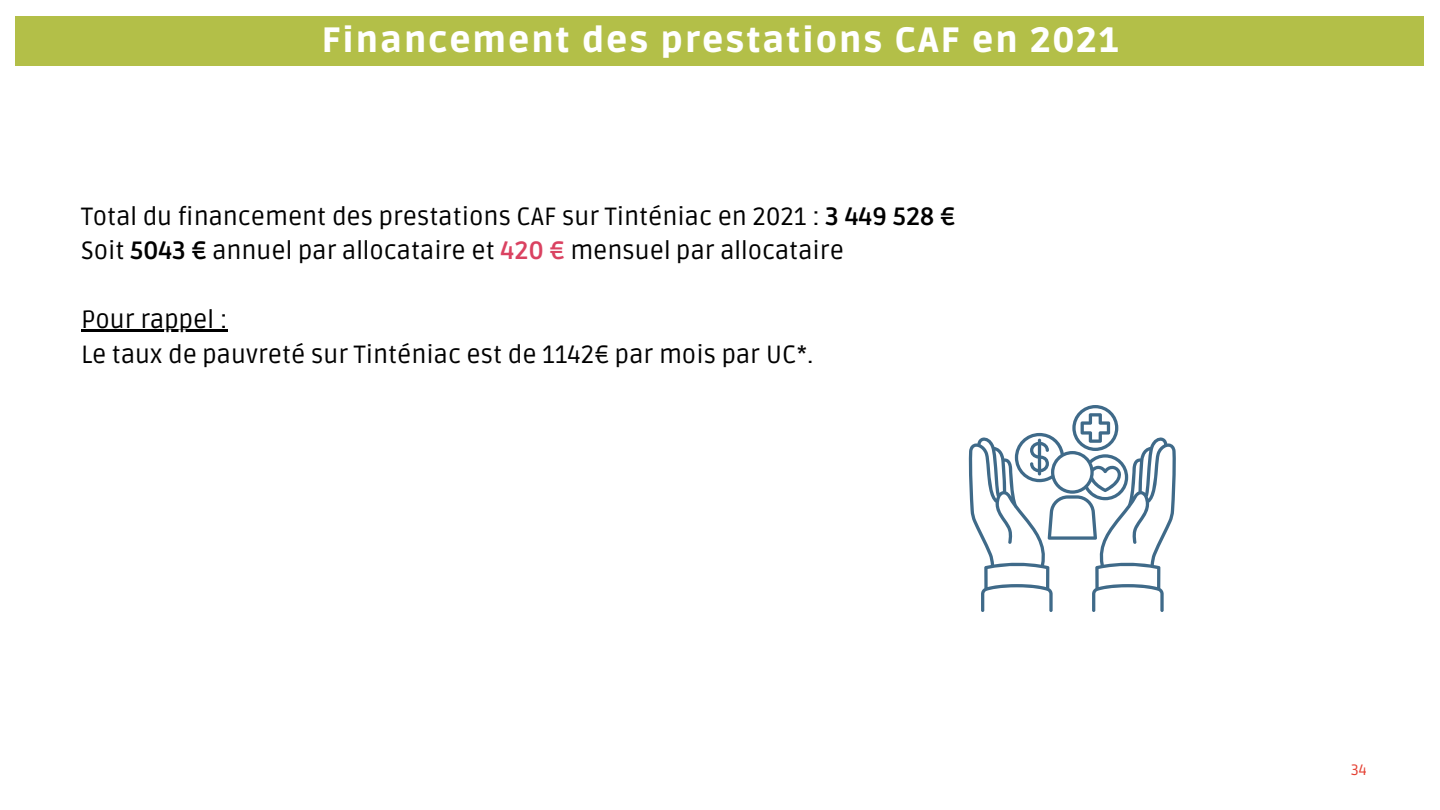
<style>
.page{position:relative;width:1440px;height:810px;background:#fff}
.page>*{position:absolute;margin:0;border:0;box-sizing:border-box;transform-origin:0 0}
.t1{font:900 35px "Ruda";letter-spacing:.06em;color:#fff}
.t2{font:25px "Ruda";color:#000}
.t3{font:15px "Ruda";color:#e44032}
.s1{font-weight:700}
.s2{font-weight:700;color:#da4261}
</style>
<div class="page">
<div style="left:16px;top:16px;width:1408px;height:49px;background:#b3bf48"></div>
<svg style="left:968px;top:405px;width:208px;height:207px"></svg>
<hr style="left:81px;top:330px;width:147px;height:2px;background:#000">
<p class="t1" style="left:322px;top:20px;width:798px">Financement des prestations CAF en 2021</p>
<p class="t2" style="left:81px;top:202px;width:876px">Total du financement des prestations CAF sur Tinténiac en 2021 : <span class="s1">3 449 528 €</span></p>
<p class="t2" style="left:81px;top:236px;width:765px">Soit <span class="s1">5043 €</span> annuel par allocataire et <span class="s2">420 €</span> mensuel par allocataire</p>
<p class="t2" style="left:81px;top:305px;width:148px">Pour rappel :</p>
<p class="t2" style="left:81px;top:340px;width:734px">Le taux de pauvreté sur Tinténiac est de 1142€ par mois par UC*.</p>
<p class="t3" style="left:1351px;top:761px;width:17px">34</p>
</div>
